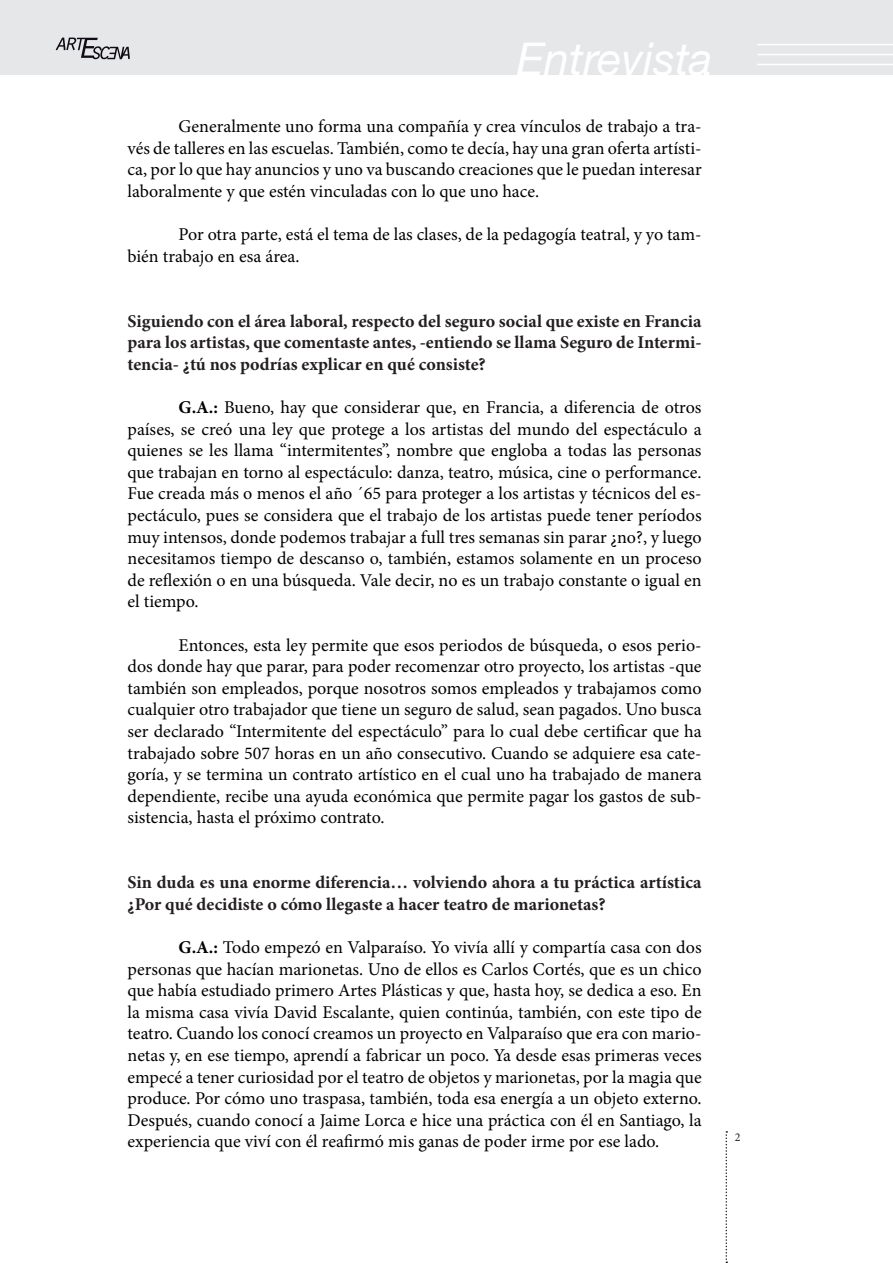
<style>
.page{position:relative;width:893px;height:1263px;background:#fff}
.page>*{position:absolute;margin:0;border:0;box-sizing:border-box;transform-origin:0 0}
.t1{font:italic 45px "Helvetica Neue";color:#fff}
.t2{font:18px/21.6px "Minion Pro";color:#000;text-align:justify}
.t3{font:700 18px/21.6px "Minion Pro";color:#231f20;text-align:justify}
.t4{font:12px "Minion Pro";color:#231f20}
.s1{font-weight:700}
</style>
<div class="page">
<div style="left:0;top:0;width:893px;height:74px;background:#e6e7e9"></div>
<svg style="left:725px;top:1131px;width:2px;height:132px"></svg>
<hr style="left:757px;top:64px;width:136px;height:1px;background:#fff">
<hr style="left:757px;top:54px;width:136px;height:1px;background:#fff">
<hr style="left:757px;top:44px;width:136px;height:1px;background:#fff">
<svg style="left:56px;top:38px;width:74px;height:21px"></svg>
<h1 class="t1" style="left:517px;top:26px;width:197px">Entrevista</h1>
<p class="t2" style="left:128px;top:116px;width:576px;text-indent:51px">Generalmente uno forma una compañía y crea vínculos de trabajo a tra&shy;vés de talleres en las escuelas. También, como te decía, hay una gran oferta artísti&shy;ca, por lo que hay anuncios y uno va buscando creaciones que le puedan interesar laboralmente y que estén vinculadas con lo que uno hace.</p>
<p class="t2" style="left:128px;top:224px;width:575px;text-indent:51px">Por otra parte, está el tema de las clases, de la pedagogía teatral, y yo tam&shy;bién trabajo en esa área.</p>
<p class="t3" style="left:128px;top:310px;width:576px">Siguiendo con el área laboral, respecto del seguro social que existe en Francia para los artistas, que comentaste antes, -entiendo se llama Seguro de Intermi&shy;tencia- ¿tú nos podrías explicar en qué consiste?</p>
<p class="t2" style="left:128px;top:396px;width:576px;text-indent:51px"><span class="s1">G.A.:</span> Bueno, hay que considerar que, en Francia, a diferencia de otros países, se creó una ley que protege a los artistas del mundo del espectáculo a quienes se les llama “intermitentes”, nombre que engloba a todas las personas que trabajan en torno al espectáculo: danza, teatro, música, cine o performance.<br>Fue creada más o menos el año ´65 para proteger a los artistas y técnicos del es&shy;pectáculo, pues se considera que el trabajo de los artistas puede tener períodos muy intensos, donde podemos trabajar a full tres semanas sin parar ¿no?, y luego necesitamos tiempo de descanso o, también, estamos solamente en un proceso de reflexión o en una búsqueda. Vale decir, no es un trabajo constante o igual en el tiempo.</p>
<p class="t2" style="left:128px;top:634px;width:576px;text-indent:51px">Entonces, esta ley permite que esos periodos de búsqueda, o esos perio&shy;dos donde hay que parar, para poder recomenzar otro proyecto, los artistas -que también son empleados, porque nosotros somos empleados y trabajamos como cualquier otro trabajador que tiene un seguro de salud, sean pagados. Uno busca ser declarado “Intermitente del espectáculo” para lo cual debe certificar que ha trabajado sobre 507 horas en un año consecutivo. Cuando se adquiere esa cate&shy;goría, y se termina un contrato artístico en el cual uno ha trabajado de manera dependiente, recibe una ayuda económica que permite pagar los gastos de sub&shy;sistencia, hasta el próximo contrato.</p>
<p class="t3" style="left:128px;top:871px;width:576px">Sin duda es una enorme diferencia… volviendo ahora a tu práctica artística ¿Por qué decidiste o cómo llegaste a hacer teatro de marionetas?</p>
<p class="t2" style="left:128px;top:936px;width:576px;text-indent:51px"><span class="s1">G.A.:</span> Todo empezó en Valparaíso. Yo vivía allí y compartía casa con dos personas que hacían marionetas. Uno de ellos es Carlos Cortés, que es un chico que había estudiado primero Artes Plásticas y que, hasta hoy, se dedica a eso. En la misma casa vivía David Escalante, quien continúa, también, con este tipo de teatro. Cuando los conocí creamos un proyecto en Valparaíso que era con mario&shy;netas y, en ese tiempo, aprendí a fabricar un poco. Ya desde esas primeras veces empecé a tener curiosidad por el teatro de objetos y marionetas, por la magia que produce. Por cómo uno traspasa, también, toda esa energía a un objeto externo.<br>Después, cuando conocí a Jaime Lorca e hice una práctica con él en Santiago, la experiencia que viví con él reafirmó mis ganas de poder irme por ese lado.</p>
<p class="t4" style="left:735px;top:1129px;width:7px">2</p>
</div>
